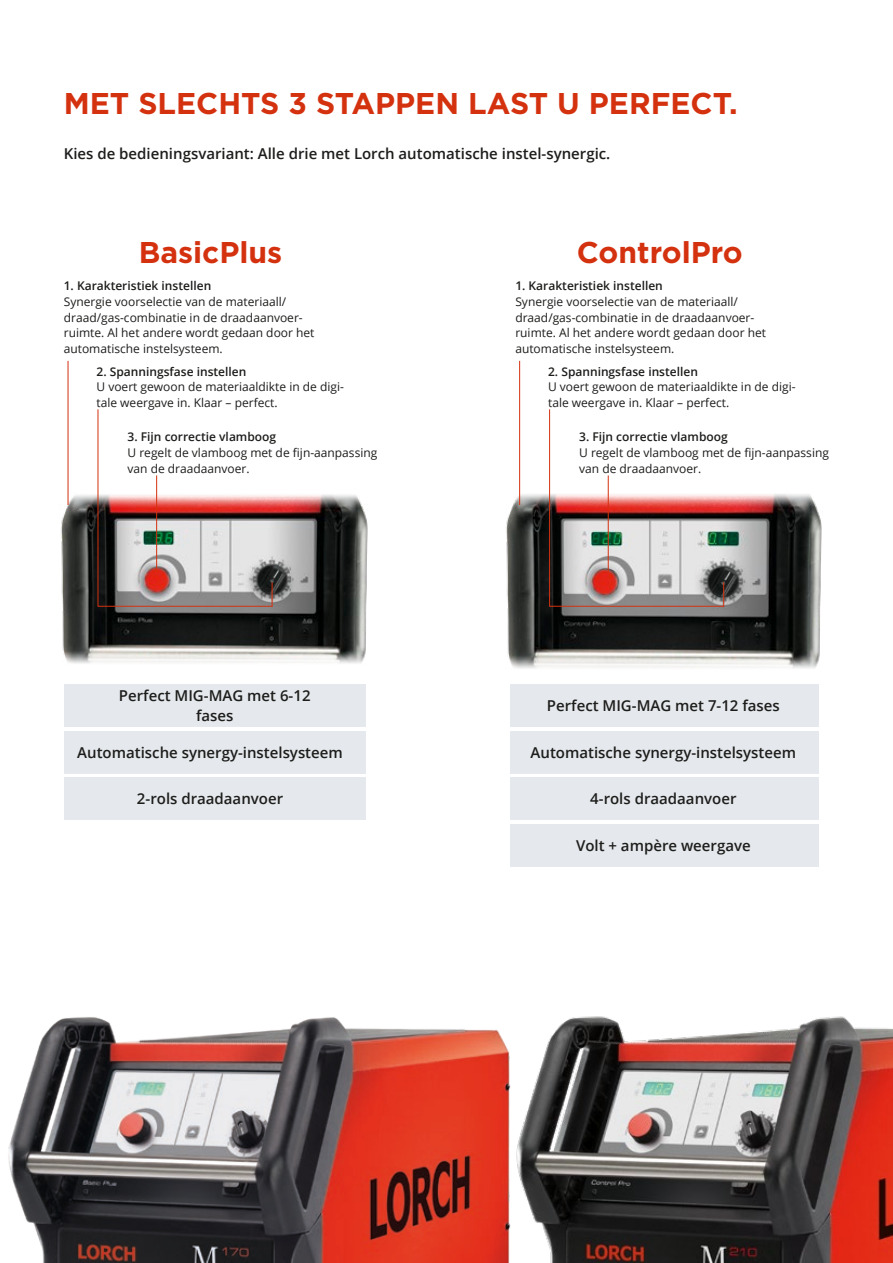
<style>
.page{position:relative;width:893px;height:1263px;background:#fff}
.page>*{position:absolute;margin:0;border:0;box-sizing:border-box;transform-origin:0 0}
.t1{font:700 30px "Gotham";color:#d4310f}
.t2{font:600 15px/19.5px "Open Sans";color:#1d1d1b;text-align:center}
.t3{font:12px/15.8px "Open Sans";color:#1d1d1b}
.t4{font:600 12px "Open Sans";color:#1d1d1b}
</style>
<div class="page">
<div style="left:64px;top:684px;width:302px;height:43px;background:#e5e9ed"></div>
<div style="left:510px;top:684px;width:309px;height:43px;background:#e5e9ed"></div>
<div style="left:510px;top:731px;width:309px;height:42px;background:#e5e9ed"></div>
<div style="left:510px;top:777px;width:309px;height:43px;background:#e5e9ed"></div>
<div style="left:510px;top:824px;width:309px;height:42px;background:#e5e9ed"></div>
<div style="left:64px;top:731px;width:302px;height:42px;background:#e5e9ed"></div>
<div style="left:64px;top:777px;width:302px;height:43px;background:#e5e9ed"></div>
<img style="left:61px;top:443px;width:307px;height:221px">
<img style="left:506px;top:481px;width:316px;height:188px">
<img style="left:8px;top:1017px;width:455px;height:246px">
<img style="left:463px;top:1016px;width:430px;height:247px">
<hr style="left:156px;top:475px;width:1px;height:98px;background:#d4310f">
<hr style="left:68px;top:361px;width:1px;height:144px;background:#d4310f">
<hr style="left:98px;top:409px;width:1px;height:198px;background:#d4310f">
<hr style="left:98px;top:606px;width:174px;height:1px;background:#d4310f">
<svg style="left:272px;top:582px;width:1px;height:25px"></svg>
<hr style="left:608px;top:475px;width:1px;height:98px;background:#d4310f">
<hr style="left:519px;top:361px;width:1px;height:144px;background:#d4310f">
<hr style="left:549px;top:409px;width:1px;height:198px;background:#d4310f">
<hr style="left:550px;top:606px;width:174px;height:1px;background:#d4310f">
<svg style="left:723px;top:582px;width:1px;height:25px"></svg>
<h1 class="t1" style="left:64px;top:84px;width:675px">MET SLECHTS 3 STAPPEN LAST U PERFECT.</h1>
<p class="t2" style="left:64px;top:144px;width:548px">Kies de bedieningsvariant: Alle drie met Lorch automatische instel-synergic.</p>
<h1 class="t1" style="left:139px;top:232px;width:145px">BasicPlus</h1>
<h1 class="t1" style="left:577px;top:232px;width:168px">ControlPro</h1>
<p class="t4" style="left:64px;top:277px;width:149px">1. Karakteristiek instellen</p>
<p class="t3" style="left:64px;top:293px;width:252px">Synergie voorselectie van de materiaall/ draad/gas-combinatie in de draadaanvoer&shy;ruimte. Al het andere wordt gedaan door het automatische instelsysteem.</p>
<p class="t4" style="left:97px;top:363px;width:151px">2. Spanningsfase instellen</p>
<p class="t3" style="left:97px;top:379px;width:249px">U voert gewoon de materiaaldikte in de digi&shy;tale weergave in. Klaar – perfect.</p>
<p class="t4" style="left:128px;top:429px;width:150px">3. Fijn correctie vlamboog</p>
<p class="t3" style="left:128px;top:444px;width:251px">U regelt de vlamboog met de fijn-aanpassing van de draadaanvoer.</p>
<p class="t4" style="left:515px;top:277px;width:149px">1. Karakteristiek instellen</p>
<p class="t3" style="left:515px;top:293px;width:252px">Synergie voorselectie van de materiaall/ draad/gas-combinatie in de draadaanvoer&shy;ruimte. Al het andere wordt gedaan door het automatische instelsysteem.</p>
<p class="t4" style="left:548px;top:363px;width:151px">2. Spanningsfase instellen</p>
<p class="t3" style="left:548px;top:379px;width:249px">U voert gewoon de materiaaldikte in de digi&shy;tale weergave in. Klaar – perfect.</p>
<p class="t4" style="left:579px;top:429px;width:150px">3. Fijn correctie vlamboog</p>
<p class="t3" style="left:579px;top:444px;width:251px">U regelt de vlamboog met de fijn-aanpassing van de draadaanvoer.</p>
<p class="t2" style="left:119px;top:686px;width:193px">Perfect MIG-MAG met 6-12 fases</p>
<p class="t2" style="left:77px;top:742px;width:267px">Automatische synergy-instelsysteem</p>
<p class="t2" style="left:137px;top:789px;width:148px">2-rols draadaanvoer</p>
<p class="t2" style="left:547px;top:696px;width:234px">Perfect MIG-MAG met 7-12 fases</p>
<p class="t2" style="left:531px;top:742px;width:267px">Automatische synergy-instelsysteem</p>
<p class="t2" style="left:590px;top:789px;width:148px">4-rols draadaanvoer</p>
<p class="t2" style="left:576px;top:835px;width:176px">Volt + ampère weergave</p>
</div>
